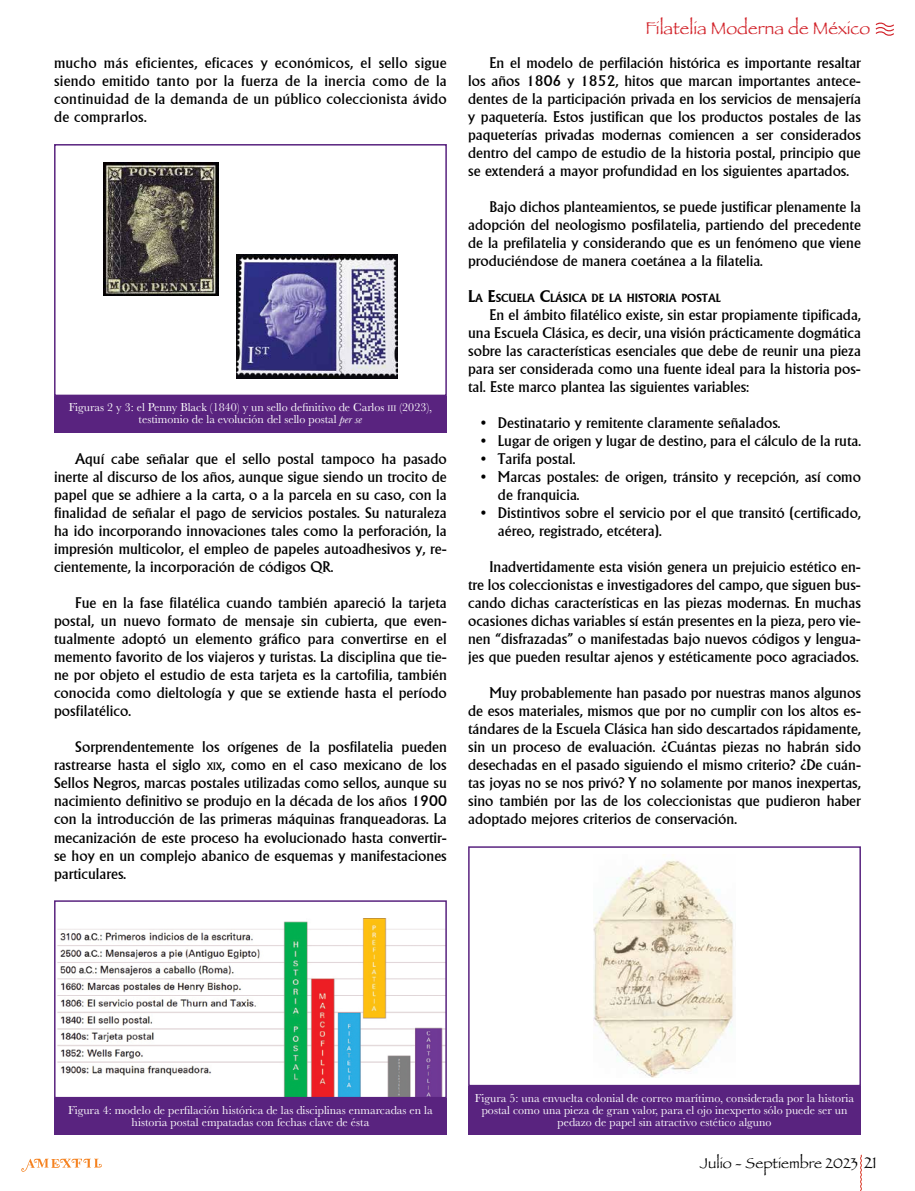
<style>
.page{position:relative;width:915px;height:1191px;background:#fff}
.page>*{position:absolute;margin:0;border:0;box-sizing:border-box;transform-origin:0 0}
.t1{font:18px "Papyrus";color:#d2232a}
.t2{font:15px/18px "Alberta";color:#000;text-align:justify}
.t3{font:15px "Papyrus";color:#000}
.t4{font:12px/12px "Baskerville";color:#fff;text-align:center}
.t5{font:700 11.55px "Alberta";color:#000}
.s1{font-size:16.5px}
.s2{font-size:8.4px}
.s3{font-style:italic}
.s4{font-size:10.5px}
</style>
<div class="page">
<svg style="left:860px;top:1155px;width:1px;height:36px"></svg>
<svg style="left:21px;top:1158px;width:81px;height:13px"></svg>
<svg style="left:875px;top:23px;width:19px;height:13px"></svg>
<img style="left:57px;top:918px;width:386px;height:177px">
<img style="left:593px;top:854px;width:141px;height:223px">
<img style="left:103px;top:162px;width:115px;height:133px">
<img style="left:236px;top:255px;width:161px;height:123px">
<div style="left:54px;top:144px;width:392px;height:252px;border:2px solid #59237f"></div>
<div style="left:54px;top:396px;width:392px;height:36px;background:#59237f"></div>
<div style="left:468px;top:846px;width:392px;height:240px;border:2px solid #59237f"></div>
<div style="left:468px;top:1086px;width:392px;height:48px;background:#59237f"></div>
<div style="left:54px;top:900px;width:392px;height:198px;border:2px solid #59237f"></div>
<div style="left:54px;top:1098px;width:392px;height:36px;background:#59237f"></div>
<p class="t1" style="left:645px;top:17px;width:226px">Filatelia Moderna de México</p>
<p class="t2" style="left:54px;top:54px;width:394px">mucho más eficientes, eficaces y económicos, el sello sigue siendo emitido tanto por la fuerza de la inercia como de la continuidad de la demanda de un público coleccionista ávido de comprarlos.</p>
<p class="t2" style="left:468px;top:54px;width:394px;text-indent:21px">En el modelo de perfilación histórica es importante resaltar los años 1806 y 1852, hitos que marcan importantes antece&shy;dentes de la participación privada en los servicios de mensajería y paquetería. Estos justifican que los productos postales de las paqueterías privadas modernas comiencen a ser considerados dentro del campo de estudio de la historia postal, principio que se extenderá a mayor profundidad en los siguientes apartados.</p>
<p class="t2" style="left:468px;top:198px;width:394px;text-indent:21px">Bajo dichos planteamientos, se puede justificar plenamente la adopción del neologismo posfilatelia, partiendo del precedente de la prefilatelia y considerando que es un fenómeno que viene produciéndose de manera coetánea a la filatelia.</p>
<p class="t5" style="left:468px;top:291px;width:254px"><span class="s1">L</span>A <span class="s1">E</span>SCUELA <span class="s1">C</span>LÁSICA DE LA HISTORIA POSTAL</p>
<p class="t2" style="left:468px;top:306px;width:394px;text-indent:21px">En el ámbito filatélico existe, sin estar propiamente tipificada, una Escuela Clásica, es decir, una visión prácticamente dogmática sobre las características esenciales que debe de reunir una pieza para ser considerada como una fuente ideal para la historia pos&shy;tal. Este marco plantea las siguientes variables:</p>
<p class="t2" style="left:480px;top:414px;width:301px">• Destinatario y remitente claramente señalados.</p>
<p class="t2" style="left:480px;top:432px;width:381px">• Lugar de origen y lugar de destino, para el cálculo de la ruta.</p>
<p class="t2" style="left:480px;top:450px;width:96px">• Tarifa postal.</p>
<p class="t2" style="left:497px;top:468px;width:364px;text-indent:-17px">• Marcas postales: de origen, tránsito y recepción, así como de franquicia.</p>
<p class="t2" style="left:497px;top:504px;width:364px;text-indent:-17px">• Distintivos sobre el servicio por el que transitó (certificado, aéreo, registrado, etcétera).</p>
<p class="t2" style="left:468px;top:558px;width:394px;text-indent:21px">Inadvertidamente esta visión genera un prejuicio estético en&shy;tre los coleccionistas e investigadores del campo, que siguen bus&shy;cando dichas características en las piezas modernas. En muchas ocasiones dichas variables sí están presentes en la pieza, pero vie&shy;nen “disfrazadas” o manifestadas bajo nuevos códigos y lengua&shy;jes que pueden resultar ajenos y estéticamente poco agraciados.</p>
<p class="t2" style="left:468px;top:684px;width:394px;text-indent:21px">Muy probablemente han pasado por nuestras manos algunos de esos materiales, mismos que por no cumplir con los altos es&shy;tándares de la Escuela Clásica han sido descartados rápidamente, sin un proceso de evaluación. ¿Cuántas piezas no habrán sido desechadas en el pasado siguiendo el mismo criterio? ¿De cuán&shy;tas joyas no se nos privó? Y no solamente por manos inexpertas, sino también por las de los coleccionistas que pudieron haber adoptado mejores criterios de conservación.</p>
<p class="t4" style="left:69px;top:402px;width:365px">Figuras 2 y 3: el Penny Black (1840) y un sello definitivo de Carlos <span class="s2">iii</span> (2023), testimonio de la evolución del sello postal <span class="s3">per se</span></p>
<p class="t2" style="left:54px;top:450px;width:394px;text-indent:21px">Aquí cabe señalar que el sello postal tampoco ha pasado inerte al discurso de los años, aunque sigue siendo un trocito de papel que se adhiere a la carta, o a la parcela en su caso, con la finalidad de señalar el pago de servicios postales. Su naturaleza ha ido incorporando innovaciones tales como la perforación, la impresión multicolor, el empleo de papeles autoadhesivos y, re&shy;cientemente, la incorporación de códigos QR.</p>
<p class="t2" style="left:54px;top:594px;width:394px;text-indent:21px">Fue en la fase filatélica cuando también apareció la tarjeta postal, un nuevo formato de mensaje sin cubierta, que even&shy;tualmente adoptó un elemento gráfico para convertirse en el memento favorito de los viajeros y turistas. La disciplina que tie&shy;ne por objeto el estudio de esta tarjeta es la cartofilia, también conocida como dieltología y que se extiende hasta el período posfilatélico.</p>
<p class="t2" style="left:54px;top:738px;width:394px;text-indent:21px">Sorprendentemente los orígenes de la posfilatelia pueden rastrearse hasta el siglo <span class="s4">xix</span>, como en el caso mexicano de los Sellos Negros, marcas postales utilizadas como sellos, aunque su nacimiento definitivo se produjo en la década de los años 1900 con la introducción de las primeras máquinas franqueadoras. La mecanización de este proceso ha evolucionado hasta convertir&shy;se hoy en un complejo abanico de esquemas y manifestaciones particulares.</p>
<p class="t4" style="left:68px;top:1104px;width:366px">Figura 4: modelo de perfilación histórica de las disciplinas enmarcadas en la historia postal empatadas con fechas clave de ésta</p>
<p class="t4" style="left:474px;top:1092px;width:380px">Figura 5: una envuelta colonial de correo marítimo, considerada por la historia postal como una pieza de gran valor, para el ojo inexperto sólo puede ser un pedazo de papel sin atractivo estético alguno</p>
<p class="t3" style="left:699px;top:1154px;width:178px">Julio - Septiembre 2023 <span class="s1">21</span></p>
</div>
